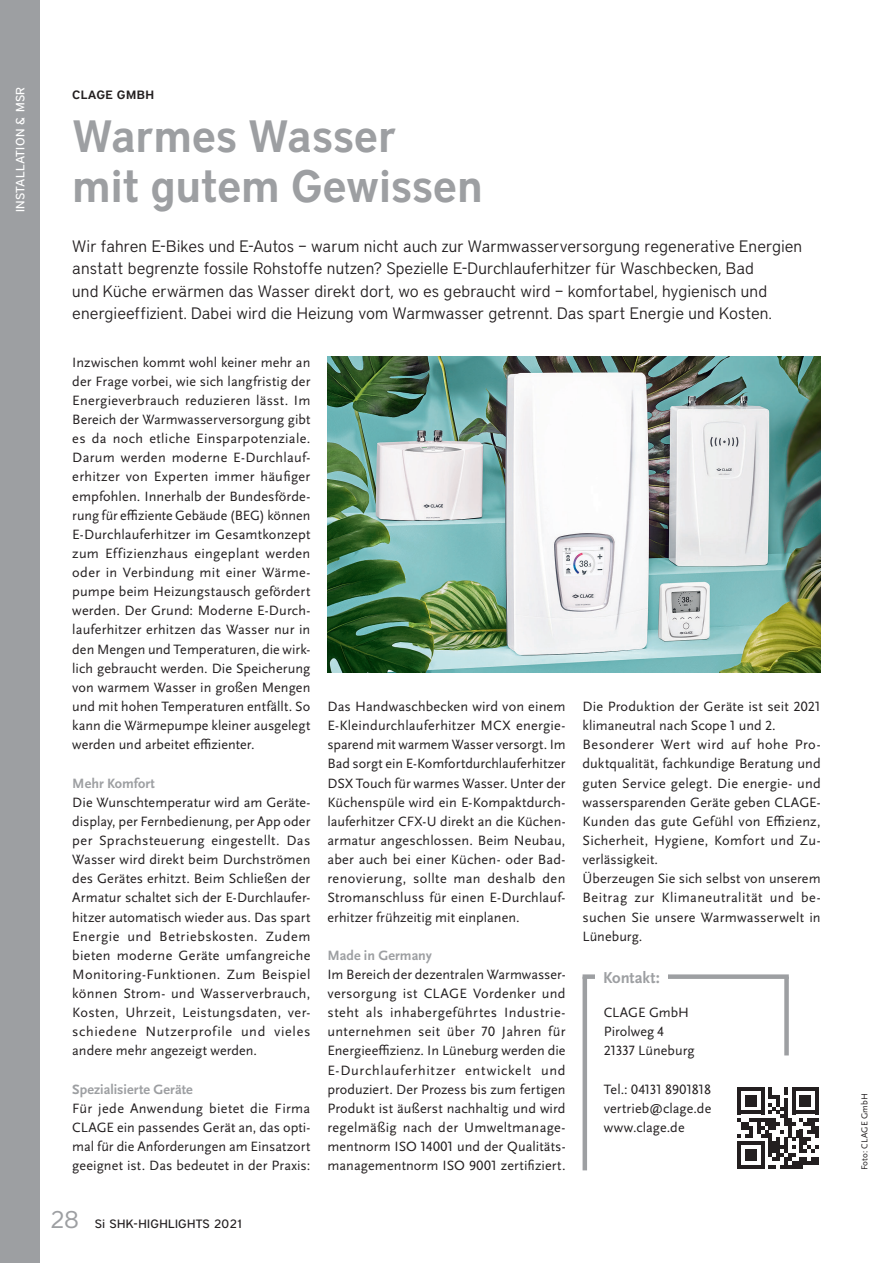
<style>
.page{position:relative;width:893px;height:1263px;background:#fff}
.page>*{position:absolute;margin:0;border:0;box-sizing:border-box;transform-origin:0 0}
.t1{font:600 45px "District";letter-spacing:-.015em;color:#9d9fa2}
.t2{font:300 16.5px/22.5px "District";color:#231f20}
.t3{font:700 16.5px "Scala Sans Pro";letter-spacing:-.005em;color:#9d9fa2}
.t4{font:14.1px/19.2px "Scala Sans Pro";letter-spacing:.01em;color:#231f20;text-align:justify}
.t5{font:700 14.1px "Scala Sans Pro";color:#9d9fa2}
.t6{font:500 12px "District";letter-spacing:.03em;color:#231f20}
.t7{font:500 12px "District";letter-spacing:.03em;color:#fff}
.t8{font:600 12px "District";letter-spacing:.03em;color:#231f20}
.t9{font:9px "Scala Sans Pro";letter-spacing:.01em;color:#231f20}
.s1{font-weight:400;font-size:24px;color:#9d9fa2}
</style>
<div class="page">
<div style="left:0;top:0;width:40px;height:1263px;background:#9d9fa2"></div>
<hr style="left:583px;top:977px;width:4px;height:193px;background:#9d9fa2">
<div style="left:583px;top:974px;width:206px;height:5px;background:#9d9fa2"></div>
<div style="left:784px;top:977px;width:5px;height:78px;background:#9d9fa2"></div>
<div style="left:595px;top:965px;width:73px;height:23px;background:#fff"></div>
<svg style="left:737px;top:1168px;width:66px;height:1px"></svg>
<svg style="left:737px;top:1087px;width:82px;height:81px"></svg>
<img style="left:327px;top:357px;width:494px;height:316px">
<p class="t7" style="left:13px;top:212px;width:126px;rotate:-90deg">INSTALLATION &amp; MSR</p>
<p class="t8" style="left:72px;top:88px;width:83px">CLAGE GMBH</p>
<h1 class="t1" style="left:72px;top:109px;width:325px">Warmes Wasser</h1>
<h1 class="t1" style="left:72px;top:159px;width:412px">mit gutem Gewissen</h1>
<p class="t2" style="left:72px;top:235px;width:731px">Wir fahren E-Bikes und E-Autos – warum nicht auch zur Warmwasserversorgung regenerative Energien anstatt begrenzte fossile Rohstoffe nutzen? Spezielle E-Durchlauferhitzer für Waschbecken, Bad<br>und Küche erwärmen das Wasser direkt dort, wo es gebraucht wird – komfortabel, hygienisch und energieeffizient. Dabei wird die Heizung vom Warmwasser getrennt. Das spart Energie und Kosten.</p>
<p class="t4" style="left:72px;top:352px;width:240px">Inzwischen kommt wohl keiner mehr an der Frage vorbei, wie sich langfristig der Energieverbrauch reduzieren lässt. Im Bereich der Warmwasserversorgung gibt es da noch etliche Einsparpotenziale.<br>Darum werden moderne E-Durchlauf&shy;erhitzer von Experten immer häufiger empfohlen. Innerhalb der Bundesförde&shy;rung für effiziente Gebäude (BEG) können E-Durchlauferhitzer im Gesamtkonzept zum Effizienzhaus eingeplant werden oder in Verbindung mit einer Wärme&shy;pumpe beim Heizungstausch gefördert werden. Der Grund: Moderne E-Durch&shy;lauferhitzer erhitzen das Wasser nur in den Mengen und Temperaturen, die wirk&shy;lich gebraucht werden. Die Speicherung von warmem Wasser in großen Mengen und mit hohen Temperaturen entfällt. So kann die Wärmepumpe kleiner ausgelegt werden und arbeitet effizienter.</p>
<p class="t5" style="left:72px;top:775px;width:84px">Mehr Komfort</p>
<p class="t4" style="left:72px;top:792px;width:240px">Die Wunschtemperatur wird am Geräte&shy;display, per Fernbedienung, per App oder per Sprachsteuerung eingestellt. Das Wasser wird direkt beim Durchströmen des Gerätes erhitzt. Beim Schließen der Armatur schaltet sich der E-Durchlaufer&shy;hitzer automatisch wieder aus. Das spart Energie und Betriebskosten. Zudem bieten moderne Geräte umfangreiche Monitoring-Funktionen. Zum Beispiel können Strom- und Wasserverbrauch, Kosten, Uhrzeit, Leistungsdaten, ver&shy;schiedene Nutzerprofile und vieles andere mehr angezeigt werden.</p>
<p class="t5" style="left:72px;top:1081px;width:122px">Spezialisierte Geräte</p>
<p class="t4" style="left:72px;top:1099px;width:240px">Für jede Anwendung bietet die Firma CLAGE ein passendes Gerät an, das opti&shy;mal für die Anforderungen am Einsatzort geeignet ist. Das bedeutet in der Praxis:</p>
<p class="t4" style="left:327px;top:697px;width:240px">Das Handwaschbecken wird von einem E-Kleindurchlauferhitzer MCX energie&shy;sparend mit warmem Wasser versorgt. Im Bad sorgt ein E-Komfortdurchlauferhitzer DSX Touch für warmes Wasser. Unter der Küchenspüle wird ein E-Kompaktdurch&shy;lauferhitzer CFX-U direkt an die Küchen&shy;armatur angeschlossen. Beim Neubau, aber auch bei einer Küchen- oder Bad&shy;renovierung, sollte man deshalb den Stromanschluss für einen E-Durchlauf&shy;erhitzer frühzeitig mit einplanen.</p>
<p class="t5" style="left:327px;top:947px;width:106px">Made in Germany</p>
<p class="t4" style="left:327px;top:965px;width:240px">Im Bereich der dezentralen Warmwasser&shy;versorgung ist CLAGE Vordenker und steht als inhabergeführtes Industrie&shy;unternehmen seit über 70 Jahren für Energieeffizienz. In Lüneburg werden die E-Durchlauferhitzer entwickelt und produziert. Der Prozess bis zum fertigen Produkt ist äußerst nachhaltig und wird regelmäßig nach der Umweltmanage&shy;mentnorm ISO 14001 und der Qualitäts&shy;managementnorm ISO 9001 zertifiziert.</p>
<p class="t4" style="left:583px;top:697px;width:240px;text-align:left">Die Produktion der Geräte ist seit 2021 klimaneutral nach Scope 1 und 2.<br>Besonderer Wert wird auf hohe Pro&shy;duktqualität, fachkundige Beratung und guten Service gelegt. Die energie- und wassersparenden Geräte geben CLAGE-Kunden das gute Gefühl von Effizienz, Sicherheit, Hygiene, Komfort und Zu&shy;verlässigkeit.<br>Überzeugen Sie sich selbst von unserem Beitrag zur Klimaneutralität und be&shy;suchen Sie unsere Warmwasserwelt in Lüneburg.</p>
<p class="t3" style="left:603px;top:968px;width:58px">Kontakt:</p>
<p class="t4" style="left:604px;top:1003px;width:92px;text-align:left">CLAGE GmbH<br>Pirolweg 4<br>21337 Lüneburg</p>
<p class="t4" style="left:604px;top:1079px;width:109px">Tel.: 04131 8901818 vertrieb@clage.de www.clage.de</p>
<p class="t6" style="left:51px;top:1216px;width:193px"><span class="s1">28</span> Si SHK-HIGHLIGHTS 2021</p>
<p class="t9" style="left:859px;top:1170px;width:79px;rotate:-90deg">Foto: CLAGE GmbH</p>
</div>
